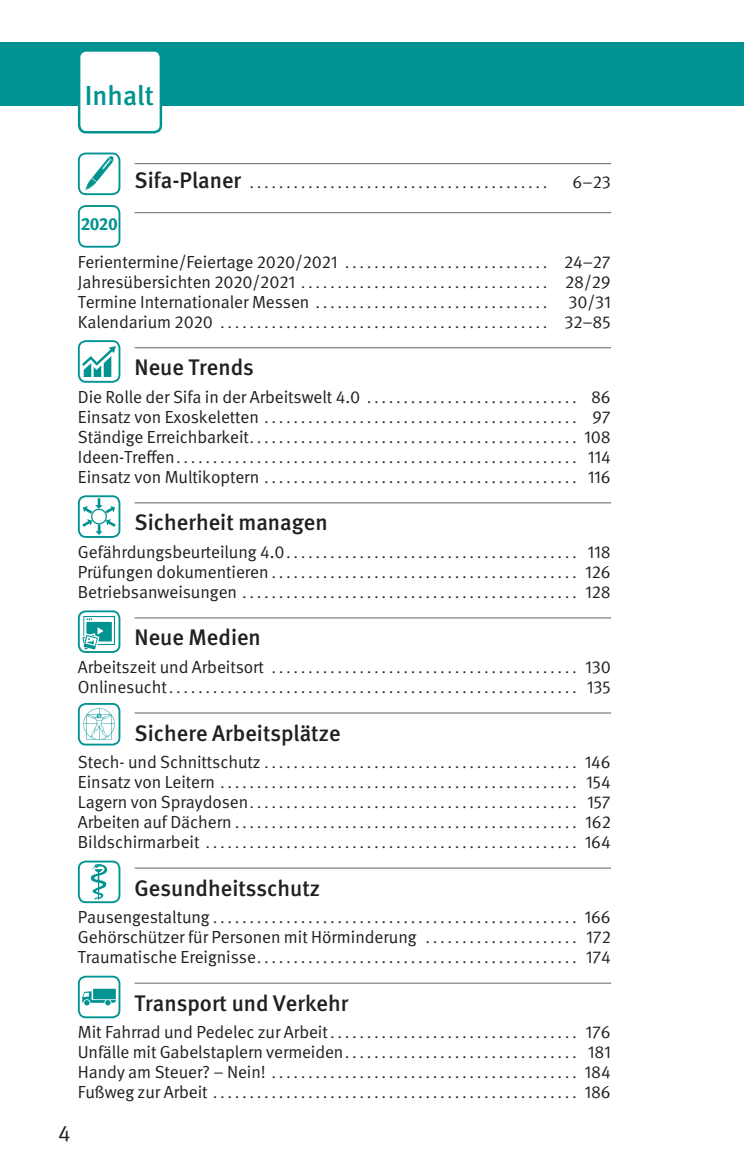
<style>
.page{position:relative;width:744px;height:1176px;background:#fff}
.page>*{position:absolute;margin:0;border:0;box-sizing:border-box;transform-origin:0 0}
.t1{font:500 27.5px "DGUV Meta";color:#009391}
.t2{font:500 22.5px "DGUV Meta";color:#231f20}
.t3{font:22.5px "DGUV Meta";color:#231f20}
.t4{font:17.5px/37.8px "DGUV Meta";letter-spacing:-.005em;color:#231f20}
.t5{font:15px/20px "DGUV Meta";color:#231f20;text-align:justify}
.s1{font-weight:500;font-size:22.5px}
.s2{font-weight:700;color:#009391}
.s3{font-size:15px}
.s4{font-size:17.5px}
</style>
<div class="page">
<div style="left:0;top:42px;width:744px;height:64px;background:#009391"></div>
<hr style="left:135px;top:163px;width:476px;height:1px;background:#808285">
<hr style="left:135px;top:212px;width:476px;height:1px;background:#808285">
<hr style="left:135px;top:347px;width:476px;height:1px;background:#808285">
<hr style="left:135px;top:502px;width:476px;height:1px;background:#808285">
<hr style="left:135px;top:617px;width:476px;height:1px;background:#808285">
<hr style="left:135px;top:712px;width:476px;height:1px;background:#808285">
<hr style="left:135px;top:867px;width:476px;height:1px;background:#808285">
<hr style="left:135px;top:982px;width:476px;height:1px;background:#808285">
<img style="left:83px;top:155px;width:33px;height:36px">
<div style="left:78px;top:152px;width:42px;height:43px;border:2px solid #009391;border-radius:7px"></div>
<div style="left:78px;top:205px;width:42px;height:42px;border:2px solid #009391;border-radius:7px"></div>
<img style="left:83px;top:347px;width:33px;height:29px">
<div style="left:78px;top:340px;width:42px;height:42px;border:2px solid #009391;border-radius:7px"></div>
<img style="left:83px;top:498px;width:33px;height:36px">
<div style="left:78px;top:495px;width:42px;height:42px;border:2px solid #009391;border-radius:7px"></div>
<img style="left:82px;top:616px;width:33px;height:33px">
<div style="left:78px;top:610px;width:42px;height:42px;border:2px solid #009391;border-radius:7px"></div>
<img style="left:84px;top:708px;width:31px;height:31px">
<div style="left:78px;top:702px;width:42px;height:43px;border:2px solid #009391;border-radius:7px"></div>
<img style="left:90px;top:864px;width:18px;height:35px">
<div style="left:78px;top:860px;width:42px;height:42px;border:2px solid #009391;border-radius:7px"></div>
<img style="left:82px;top:988px;width:34px;height:18px">
<div style="left:78px;top:975px;width:42px;height:42px;border:2px solid #009391;border-radius:7px"></div>
<div style="left:79px;top:50px;width:82px;height:82px;background:#fff;border-radius:7px"></div>
<div style="left:78px;top:49px;width:84px;height:84px;border:2px solid #009391;border-radius:7px"></div>
<h1 class="t1" style="left:85px;top:86px;width:70px">Inhalt</h1>
<p class="t5" style="left:135px;top:174px;width:414px"><span class="s1">Sifa-Planer</span> .........................................</p>
<p class="t4" style="left:573px;top:165px;width:40px">6–23</p>
<p class="t4" style="left:78px;top:207px;width:534px"><span class="s2">2020<br></span>Ferientermine/Feiertage 2020/2021 <span class="s3">. . . . . . . . . . . . . . . . . . . . . . . . . . . .</span> 24–27</p>
<p class="t5" style="left:78px;top:274px;width:534px"><span class="s4">Jahresübersichten 2020/2021</span> .................................. <span class="s4">28/29</span></p>
<p class="t4" style="left:78px;top:285px;width:534px">Termine Internationaler Messen <span class="s3">................................</span> 30/31</p>
<p class="t5" style="left:78px;top:314px;width:534px"><span class="s4">Kalendarium 2020</span> ............................................. <span class="s4">32–85</span></p>
<h2 class="t2" style="left:135px;top:359px;width:121px">Neue Trends</h2>
<p class="t4" style="left:78px;top:380px;width:534px">Die Rolle der Sifa in der Arbeitswelt 4.0 <span class="s3">.............................</span> 86</p>
<p class="t5" style="left:78px;top:409px;width:534px"><span class="s4">Einsatz von Exoskeletten</span> ........................................... <span class="s4">97<br>Ständige Erreichbarkeit</span>............................................. <span class="s4">108<br>Ideen-Treffen</span>....................................................... <span class="s4">114<br>Einsatz von Multikoptern</span> ........................................... <span class="s4">116</span></p>
<h2 class="t2" style="left:135px;top:514px;width:195px">Sicherheit managen</h2>
<p class="t5" style="left:78px;top:544px;width:534px"><span class="s4">Gefährdungsbeurteilung 4.0</span>........................................ <span class="s4">118<br>Prüfungen dokumentieren</span> . . . . . . . . . . . . . . . . . . . . . . . . . . . . . . . . . . . . . . . . . . <span class="s4">126<br>Betriebsanweisungen</span> .............................................. <span class="s4">128</span></p>
<h2 class="t2" style="left:135px;top:629px;width:128px">Neue Medien</h2>
<p class="t5" style="left:78px;top:659px;width:534px"><span class="s4">Arbeitszeit und Arbeitsort</span> .......................................... <span class="s4">130<br>Onlinesucht</span>........................................................ <span class="s4">135</span></p>
<h2 class="t2" style="left:135px;top:724px;width:208px">Sichere Arbeitsplätze</h2>
<p class="t5" style="left:78px;top:754px;width:534px"><span class="s4">Stech- und Schnittschutz</span> ........................................... <span class="s4">146<br>Einsatz von Leitern</span> ................................................. <span class="s4">154<br>Lagern von Spraydosen</span>............................................. <span class="s4">157<br>Arbeiten auf Dächern</span> ............................................... <span class="s4">162<br>Bildschirmarbeit</span> ................................................... <span class="s4">164</span></p>
<h2 class="t2" style="left:135px;top:879px;width:187px">Gesundheitsschutz</h2>
<p class="t5" style="left:78px;top:909px;width:534px"><span class="s4">Pausengestaltung</span> .................................................. <span class="s4">166</span></p>
<p class="t4" style="left:78px;top:920px;width:534px">Gehörschützer für Personen mit Hörminderung <span class="s3">. . . . . . . . . . . . . . . . . . . . .</span> 172</p>
<p class="t5" style="left:78px;top:949px;width:534px"><span class="s4">Traumatische Ereignisse</span>............................................ <span class="s4">174</span></p>
<h2 class="t2" style="left:135px;top:994px;width:215px">Transport und Verkehr</h2>
<p class="t5" style="left:78px;top:1024px;width:534px"><span class="s4">Mit Fahrrad und Pedelec zur Arbeit</span>.................................. <span class="s4">176</span></p>
<p class="t4" style="left:78px;top:1035px;width:534px">Unfälle mit Gabelstaplern vermeiden<span class="s3">................................</span> 181</p>
<p class="t5" style="left:78px;top:1064px;width:534px"><span class="s4">Handy am Steuer? – Nein!</span> .......................................... <span class="s4">184<br>Fußweg zur Arbeit</span> .................................................. <span class="s4">186</span></p>
<h2 class="t3" style="left:58px;top:1124px;width:14px">4</h2>
</div>
